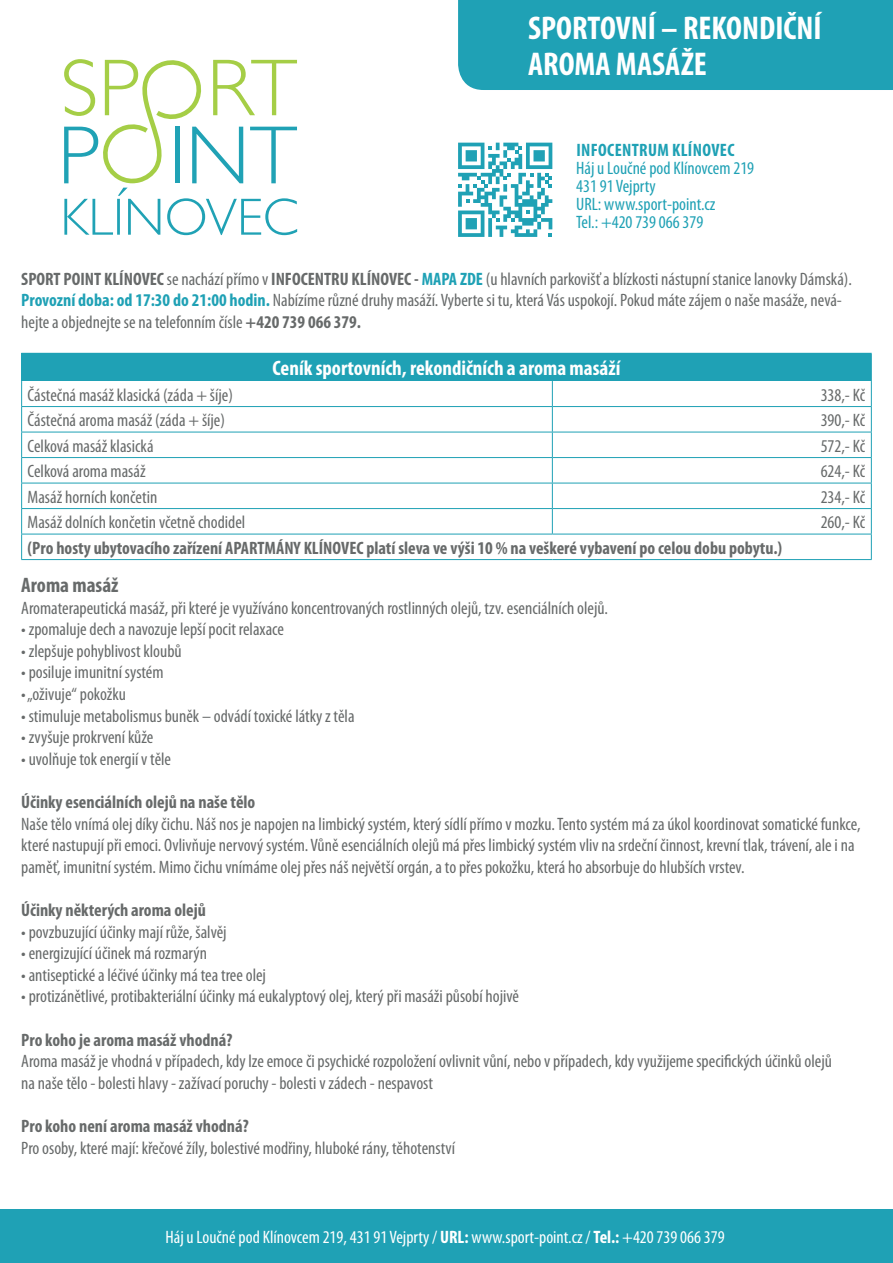
<style>
.page{position:relative;width:893px;height:1263px;background:#fff}
.page>*{position:absolute;margin:0;border:0;box-sizing:border-box;transform-origin:0 0}
.t1{font:700 condensed 33px/36px "Myriad Pro";color:#fff}
.t2{font:700 condensed 21px "Myriad Pro";color:#fff}
.t3{font:700 condensed 21px "Myriad Pro";color:#676a6a}
.t4{font:condensed 18px/21.6px "Myriad Pro";color:#676a6a}
.t5{font:700 condensed 18px "Myriad Pro";color:#676a6a}
.t6{font:condensed 18px "Myriad Pro";color:#fff}
.t7{font:condensed 18px "Myriad Pro";color:#1fa1b5}
.t8{font:700 condensed 18px "Myriad Pro";letter-spacing:.02em;color:#1fa1b5}
.s1{font-weight:700}
.s2{font-weight:700;color:#1fa1b5}
</style>
<div class="page">
<div style="left:0;top:1210px;width:893px;height:53px;background:#1fa1b5"></div>
<div style="left:458px;top:0;width:435px;height:90px;background:#1fa1b5"></div>
<svg style="left:458px;top:143px;width:94px;height:94px"></svg>
<svg style="left:64px;top:59px;width:233px;height:176px"></svg>
<div style="left:22px;top:353px;width:849px;height:28px;background:#1fa1b5"></div>
<hr style="left:21px;top:406px;width:531px;height:1px;background:#1fa1b5">
<hr style="left:552px;top:406px;width:320px;height:1px;background:#1fa1b5">
<hr style="left:21px;top:432px;width:531px;height:1px;background:#1fa1b5">
<hr style="left:552px;top:432px;width:320px;height:1px;background:#1fa1b5">
<hr style="left:21px;top:457px;width:531px;height:1px;background:#1fa1b5">
<hr style="left:552px;top:457px;width:320px;height:1px;background:#1fa1b5">
<hr style="left:21px;top:483px;width:531px;height:1px;background:#1fa1b5">
<hr style="left:552px;top:483px;width:320px;height:1px;background:#1fa1b5">
<hr style="left:21px;top:508px;width:531px;height:1px;background:#1fa1b5">
<hr style="left:552px;top:508px;width:320px;height:1px;background:#1fa1b5">
<svg style="left:552px;top:381px;width:1px;height:153px"></svg>
<hr style="left:21px;top:534px;width:531px;height:1px;background:#1fa1b5">
<hr style="left:552px;top:534px;width:320px;height:1px;background:#1fa1b5">
<hr style="left:21px;top:559px;width:531px;height:1px;background:#1fa1b5">
<hr style="left:552px;top:559px;width:320px;height:1px;background:#1fa1b5">
<hr style="left:21px;top:353px;width:531px;height:1px;background:#1fa1b5">
<svg style="left:21px;top:354px;width:1px;height:205px"></svg>
<hr style="left:552px;top:353px;width:320px;height:1px;background:#1fa1b5">
<svg style="left:871px;top:354px;width:1px;height:205px"></svg>
<p class="t1" style="left:528px;top:10px;width:295px">SPORTOVNÍ – REKONDIČNÍ<br>AROMA MASÁŽE</p>
<p class="t8" style="left:576px;top:139px;width:160px">INFOCENTRUM KLÍNOVEC</p>
<p class="t7" style="left:576px;top:157px;width:180px">Háj u Loučné pod Klínovcem 219</p>
<p class="t7" style="left:576px;top:175px;width:81px">431 91 Vejprty</p>
<p class="t7" style="left:576px;top:193px;width:141px">URL: www.sport-point.cz</p>
<p class="t7" style="left:576px;top:211px;width:129px">Tel.: +420 739 066 379</p>
<p class="t4" style="left:21px;top:268px;width:832px"><span class="s1">SPORT POINT KLÍNOVEC</span> se nachází přímo v <span class="s1">INFOCENTRU KLÍNOVEC -</span> <span class="s2">MAPA ZDE</span> (u hlavních parkovišť a blízkosti nástupní stanice lanovky Dámská).</p>
<p class="t4" style="left:21px;top:289px;width:822px"><span class="s2">Provozní doba: od 17:30 do 21:00 hodin.</span> Nabízíme různé druhy masáží. Vyberte si tu, která Vás uspokojí. Pokud máte zájem o naše masáže, nevá&shy;hejte a objednejte se na telefonním čísle <span class="s1">+420 739 066 379.</span></p>
<p class="t2" style="left:272px;top:355px;width:350px">Ceník sportovních, rekondičních a aroma masáží</p>
<p class="t4" style="left:28px;top:384px;width:207px">Částečná masáž klasická (záda + šíje)</p>
<p class="t4" style="left:821px;top:384px;width:46px">338,- Kč</p>
<p class="t4" style="left:28px;top:409px;width:199px">Částečná aroma masáž (záda + šíje)</p>
<p class="t4" style="left:821px;top:409px;width:46px">390,- Kč</p>
<p class="t4" style="left:28px;top:435px;width:127px">Celková masáž klasická</p>
<p class="t4" style="left:821px;top:435px;width:46px">572,- Kč</p>
<p class="t4" style="left:28px;top:460px;width:119px">Celková aroma masáž</p>
<p class="t4" style="left:821px;top:460px;width:46px">624,- Kč</p>
<p class="t4" style="left:28px;top:486px;width:131px">Masáž horních končetin</p>
<p class="t4" style="left:821px;top:486px;width:46px">234,- Kč</p>
<p class="t4" style="left:28px;top:511px;width:219px">Masáž dolních končetin včetně chodidel</p>
<p class="t4" style="left:821px;top:511px;width:46px">260,- Kč</p>
<p class="t5" style="left:28px;top:536px;width:756px">(Pro hosty ubytovacího zařízení APARTMÁNY KLÍNOVEC platí sleva ve výši 10 % na veškeré vybavení po celou dobu pobytu.)</p>
<p class="t3" style="left:21px;top:572px;width:99px">Aroma masáž</p>
<p class="t4" style="left:21px;top:597px;width:588px">Aromaterapeutická masáž, při které je využíváno koncentrovaných rostlinných olejů, tzv. esenciálních olejů.</p>
<p class="t4" style="left:21px;top:618px;width:264px">• zpomaluje dech a navozuje lepší pocit relaxace</p>
<p class="t4" style="left:21px;top:640px;width:162px">• zlepšuje pohyblivost kloubů</p>
<p class="t4" style="left:21px;top:661px;width:144px">• posiluje imunitní systém</p>
<p class="t4" style="left:21px;top:683px;width:106px">• „oživuje“ pokožku</p>
<p class="t4" style="left:21px;top:705px;width:335px">• stimuluje metabolismus buněk – odvádí toxické látky z těla</p>
<p class="t4" style="left:21px;top:726px;width:134px">• zvyšuje prokrvení kůže</p>
<p class="t4" style="left:21px;top:748px;width:151px">• uvolňuje tok energií v těle</p>
<p class="t5" style="left:21px;top:791px;width:236px">Účinky esenciálních olejů na naše tělo</p>
<p class="t4" style="left:21px;top:813px;width:841px">Naše tělo vnímá olej díky čichu. Náš nos je napojen na limbický systém, který sídlí přímo v mozku. Tento systém má za úkol koordinovat somatické funkce, které nastupují při emoci. Ovlivňuje nervový systém. Vůně esenciálních olejů má přes limbický systém vliv na srdeční činnost, krevní tlak, trávení, ale i na paměť, imunitní systém. Mimo čichu vnímáme olej přes náš největší orgán, a to přes pokožku, která ho absorbuje do hlubších vrstev.</p>
<p class="t5" style="left:21px;top:899px;width:186px">Účinky některých aroma olejů</p>
<p class="t4" style="left:21px;top:921px;width:207px">• povzbuzující účinky mají růže, šalvěj</p>
<p class="t4" style="left:21px;top:942px;width:187px">• energizující účinek má rozmarýn</p>
<p class="t4" style="left:21px;top:964px;width:246px">• antiseptické a léčivé účinky má tea tree olej</p>
<p class="t4" style="left:21px;top:985px;width:499px">• protizánětlivé, protibakteriální účinky má eukalyptový olej, který při masáži působí hojivě</p>
<p class="t5" style="left:21px;top:1028px;width:213px">Pro koho je aroma masáž vhodná?</p>
<p class="t4" style="left:21px;top:1050px;width:812px">Aroma masáž je vhodná v případech, kdy lze emoce či psychické rozpoložení ovlivnit vůní, nebo v případech, kdy využijeme specifických účinků olejů</p>
<p class="t4" style="left:21px;top:1072px;width:413px">na naše tělo - bolesti hlavy - zažívací poruchy - bolesti v zádech - nespavost</p>
<p class="t5" style="left:21px;top:1115px;width:229px">Pro koho není aroma masáž vhodná?</p>
<p class="t4" style="left:21px;top:1137px;width:435px">Pro osoby, které mají: křečové žíly, bolestivé modřiny, hluboké rány, těhotenství</p>
<p class="t6" style="left:165px;top:1226px;width:561px">Háj u Loučné pod Klínovcem 219, 431 91 Vejprty / <span class="s1">URL:</span> www.sport-point.cz / <span class="s1">Tel.:</span> +420 739 066 379</p>
</div>
